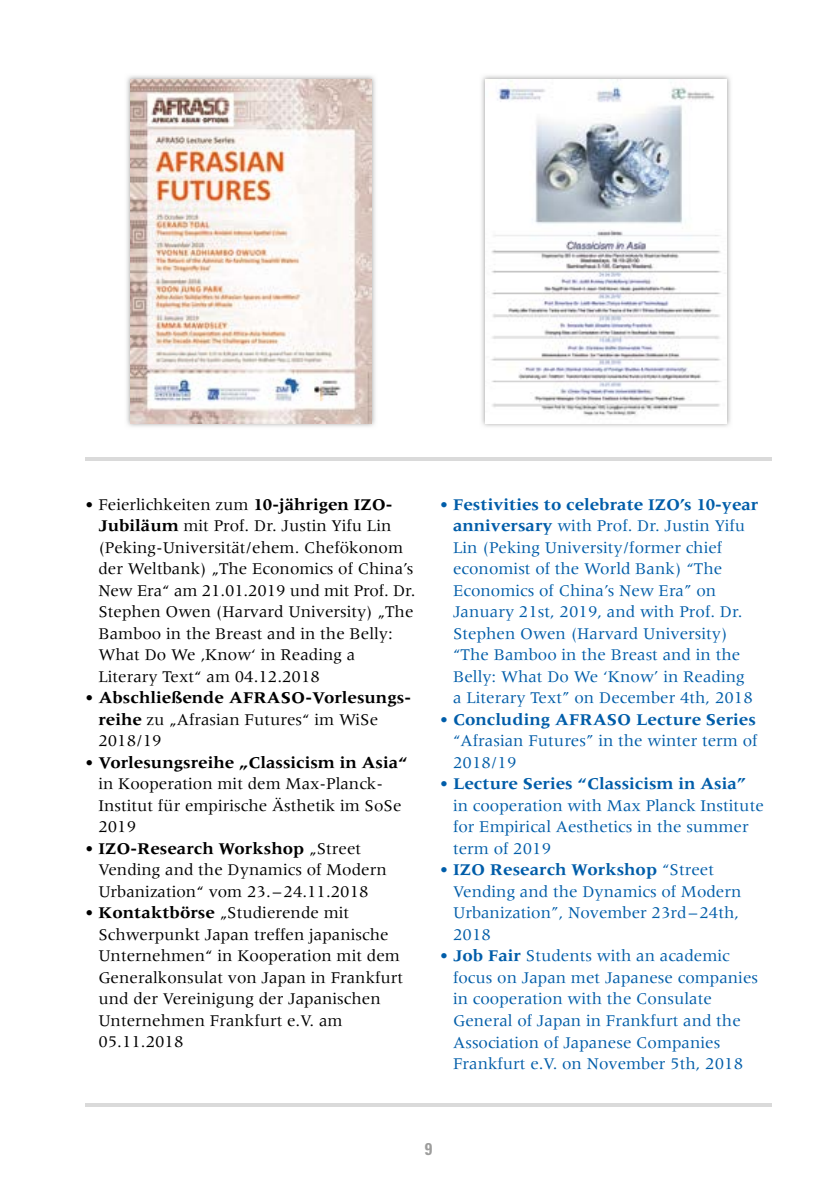
<style>
.page{position:relative;width:840px;height:1191px;background:#fff}
.page>*{position:absolute;margin:0;border:0;box-sizing:border-box;transform-origin:0 0}
.t1{font:17px/21.6px "Meridien";color:#005da9}
.t2{font:17px/21.6px "Meridien";color:#000}
.t3{font:700 17px/21.6px "Meridien";color:#000}
.t4{font:700 condensed 17px "Univers";color:#9d9d9c}
.s1{font-weight:700}
.s2{font-weight:400}
</style>
<div class="page">
<img style="left:126px;top:75px;width:250px;height:352px">
<img style="left:130px;top:79px;width:241px;height:344px">
<img style="left:481px;top:75px;width:250px;height:352px">
<img style="left:485px;top:79px;width:241px;height:344px">
<hr style="left:85px;top:458px;width:686px;height:3px;background:#dadada">
<hr style="left:85px;top:1103px;width:686px;height:3px;background:#dadada">
<p class="t2" style="left:98px;top:493px;width:318px;text-indent:-13px">• Feierlichkeiten zum <span class="s1">10-jährigen IZO-Jubiläum</span> mit Prof. Dr. Justin Yifu Lin (Peking-Universität/ehem. Chefökonom der Weltbank) „The Economics of China’s New Era“ am 21.01.2019 und mit Prof. Dr.<br>Stephen Owen (Harvard University) „The Bamboo in the Breast and in the Belly:<br>What Do We ‚Know‘ in Reading a Literary Text“ am 04.12.2018</p>
<p class="t3" style="left:98px;top:686px;width:314px;text-indent:-13px"><span class="s2">•</span> Abschließende AFRASO-Vorlesungs&shy;reihe <span class="s2">zu „Afrasian Futures“ im WiSe<br>2018/19</span></p>
<p class="t2" style="left:98px;top:751px;width:311px;text-indent:-13px">• <span class="s1">Vorlesungsreihe „Classicism in Asia“ </span>in Kooperation mit dem Max-Planck-<br>Institut für empirische Ästhetik im SoSe<br>2019</p>
<p class="t2" style="left:98px;top:837px;width:290px;text-indent:-13px">• <span class="s1">IZO-Research Workshop</span> „Street<br>Vending and the Dynamics of Modern<br>Urbanization“ vom 23. – 24.11.2018</p>
<p class="t2" style="left:98px;top:902px;width:306px;text-indent:-13px">• <span class="s1">Kontaktbörse</span> „Studierende mit<br>Schwerpunkt Japan treffen japanische<br>Unternehmen“ in Kooperation mit dem<br>Generalkonsulat von Japan in Frankfurt und der Vereinigung der Japanischen<br>Unternehmen Frankfurt e.V. am<br>05.11.2018</p>
<p class="t1" style="left:453px;top:493px;width:307px;text-indent:-13px">• <span class="s1">Festivities to celebrate IZO’s 10-year anniversary</span> with Prof. Dr. Justin Yifu Lin (Peking University/former chief economist of the World Bank) “The Economics of China’s New Era” on January 21st, 2019, and with Prof. Dr.<br>Stephen Owen (Harvard University) “The Bamboo in the Breast and in the Belly: What Do We ‘Know’ in Reading<br>a Literary Text” on December 4th, 2018</p>
<p class="t1" style="left:453px;top:708px;width:306px;text-align:justify;text-indent:-13px">• <span class="s1">Concluding AFRASO Lecture Series </span>“Afrasian Futures” in the winter term of 2018/19</p>
<p class="t1" style="left:453px;top:773px;width:312px;text-indent:-13px">• <span class="s1">Lecture Series “Classicism in Asia” </span>in cooperation with Max Planck Institute for Empirical Aesthetics in the summer term of 2019</p>
<p class="t1" style="left:453px;top:859px;width:290px;text-indent:-13px">• <span class="s1">IZO Research Workshop</span> “Street<br>Vending and the Dynamics of Modern<br>Urbanization”, November 23rd–24th,<br>2018</p>
<p class="t1" style="left:453px;top:945px;width:306px;text-indent:-13px">• <span class="s1">Job Fair</span> Students with an academic focus on Japan met Japanese companies in cooperation with the Consulate General of Japan in Frankfurt and the Association of Japanese Companies Frankfurt e.V. on November 5th, 2018</p>
<p class="t4" style="left:424px;top:1138px;width:9px">9</p>
</div>
